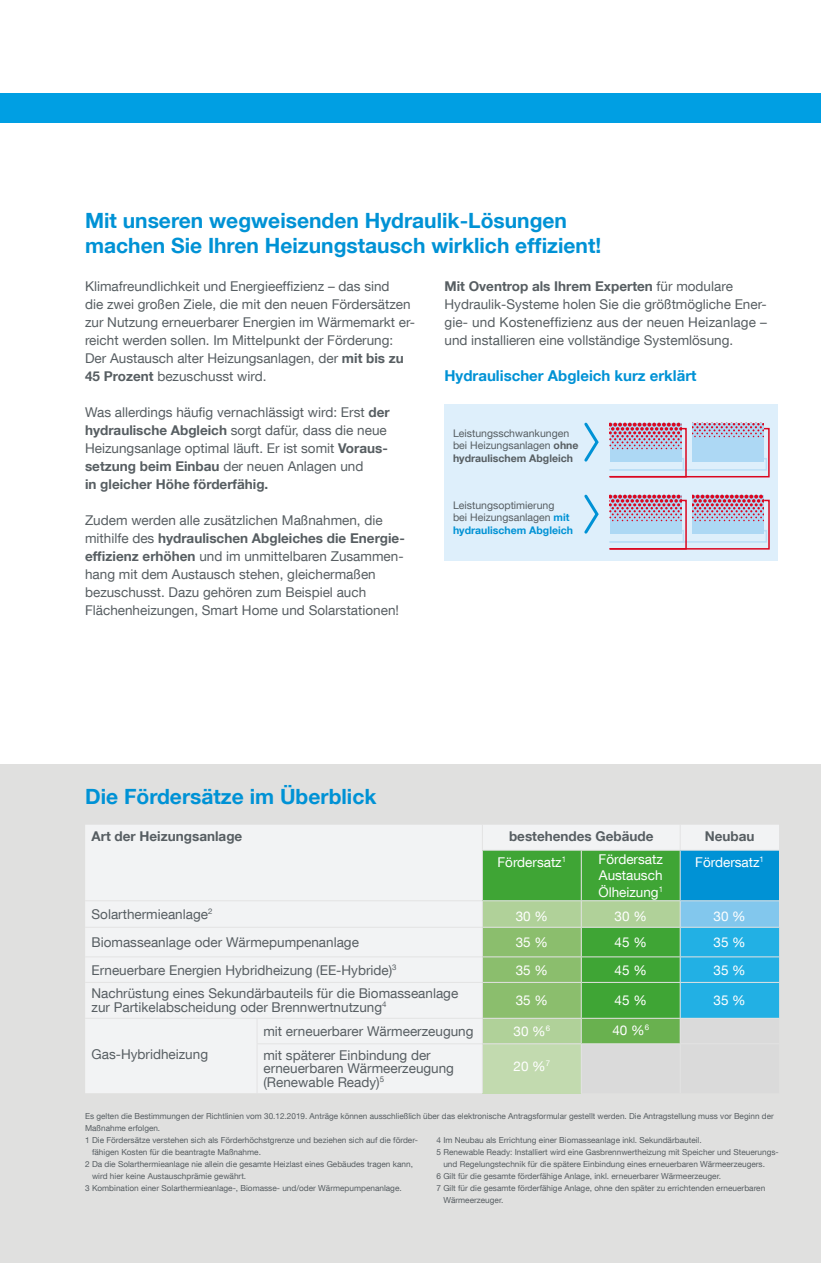
<style>
.page{position:relative;width:821px;height:1263px;background:#fff}
.page>*{position:absolute;margin:0;border:0;box-sizing:border-box;transform-origin:0 0}
.t1{font:700 21px/25.2px "Helvetica Neue LT Com";color:#0092d5}
.t2{font:700 15px "Helvetica Neue LT Com";color:#0092d5}
.t3{font:13.5px/18px "Helvetica Neue LT Com";color:#575e62}
.t4{font:13.5px/16.2px "Helvetica Neue LT Com";color:#fff;text-align:justify}
.t5{font:700 13.5px "Helvetica Neue LT Com";color:#575e62}
.t6{font:10.5px/12.6px "Helvetica Neue LT Com";color:#575e62}
.t7{font:8.25px "Helvetica Neue LT Com";color:#575e62}
.s1{font-weight:700}
.s2{font-weight:700;color:#0092d5}
</style>
<div class="page">
<div style="left:0;top:765px;width:821px;height:498px;background:#e0e0df"></div>
<div style="left:0;top:94px;width:821px;height:29px;background:#009fe3"></div>
<div style="left:85px;top:825px;width:397px;height:268px;background:#f2f3f4"></div>
<hr style="left:85px;top:900px;width:172px;height:1px;background:#e3e3e3">
<hr style="left:257px;top:900px;width:225px;height:1px;background:#e3e3e3">
<hr style="left:85px;top:927px;width:172px;height:1px;background:#e3e3e3">
<hr style="left:257px;top:927px;width:225px;height:1px;background:#e3e3e3">
<hr style="left:85px;top:956px;width:172px;height:1px;background:#e3e3e3">
<hr style="left:257px;top:956px;width:225px;height:1px;background:#e3e3e3">
<hr style="left:85px;top:982px;width:172px;height:1px;background:#e3e3e3">
<hr style="left:257px;top:982px;width:225px;height:1px;background:#e3e3e3">
<hr style="left:85px;top:1018px;width:172px;height:1px;background:#e3e3e3">
<hr style="left:257px;top:1018px;width:225px;height:1px;background:#e3e3e3">
<svg style="left:257px;top:1019px;width:1px;height:24px"></svg>
<hr style="left:257px;top:1043px;width:225px;height:1px;background:#e3e3e3">
<hr style="left:257px;top:1044px;width:1px;height:49px;background:#e3e3e3">
<svg style="left:482px;top:825px;width:297px;height:268px"></svg>
<div style="left:444px;top:405px;width:334px;height:156px;background:#deeffb"></div>
<svg style="left:609px;top:495px;width:161px;height:55px"></svg>
<svg style="left:584px;top:422px;width:15px;height:40px"></svg>
<svg style="left:584px;top:494px;width:15px;height:40px"></svg>
<svg style="left:609px;top:423px;width:161px;height:55px"></svg>
<h1 class="t1" style="left:85px;top:211px;width:517px">Mit unseren wegweisenden Hydraulik-Lösungen machen Sie Ihren Heizungstausch wirklich effizient!</h1>
<p class="t3" style="left:85px;top:279px;width:331px">Klimafreundlichkeit und Energieeffizienz – das sind<br>die zwei großen Ziele, die mit den neuen Fördersätzen zur Nutzung erneuerbarer Energien im Wärmemarkt er&shy;reicht werden sollen. Im Mittelpunkt der Förderung:<br>Der Austausch alter Heizungsanlagen, der <span class="s1">mit bis zu 45 Prozent</span> bezuschusst wird.</p>
<p class="t3" style="left:85px;top:405px;width:306px">Was allerdings häufig vernachlässigt wird: Erst <span class="s1">der hydraulische Abgleich</span> sorgt dafür, dass die neue Heizungsanlage optimal läuft. Er ist somit <span class="s1">Voraus&shy;setzung beim Einbau</span> der neuen Anlagen und<br><span class="s1">in gleicher Höhe förderfähig.</span></p>
<p class="t3" style="left:85px;top:513px;width:321px">Zudem werden alle zusätzlichen Maßnahmen, die mithilfe des <span class="s1">hydraulischen Abgleiches die Energie&shy;effizienz erhöhen</span> und im unmittelbaren Zusammen&shy;hang mit dem Austausch stehen, gleichermaßen bezuschusst. Dazu gehören zum Beispiel auch Flächenheizungen, Smart Home und Solarstationen!</p>
<p class="t3" style="left:444px;top:279px;width:324px"><span class="s1">Mit Oventrop als Ihrem Experten</span> für modulare Hydraulik-Systeme holen Sie die größtmögliche Ener&shy;gie- und Kosteneffizienz aus der neuen Heizanlage – und installieren eine vollständige Systemlösung.</p>
<p class="t2" style="left:444px;top:370px;width:253px">Hydraulischer Abgleich kurz erklärt</p>
<p class="t6" style="left:453px;top:428px;width:127px">Leistungsschwankungen bei Heizungsanlagen <span class="s1">ohne hydraulischem Abgleich</span></p>
<p class="t6" style="left:453px;top:500px;width:121px">Leistungsoptimierung<br>bei Heizungsanlagen <span class="s2">mit hydraulischem Abgleich</span></p>
<h1 class="t1" style="left:85px;top:787px;width:293px">Die Fördersätze im Überblick</h1>
<p class="t5" style="left:91px;top:831px;width:152px">Art der Heizungsanlage</p>
<p class="t5" style="left:509px;top:831px;width:146px">bestehendes Gebäude</p>
<p class="t5" style="left:704px;top:831px;width:51px">Neubau</p>
<p class="t4" style="left:497px;top:856px;width:70px">Fördersatz<sup>1</sup></p>
<p class="t4" style="left:598px;top:853px;width:66px">Fördersatz Austausch Ölheizung<sup>1</sup></p>
<p class="t4" style="left:695px;top:856px;width:70px">Fördersatz<sup>1</sup></p>
<p class="t3" style="left:91px;top:907px;width:122px">Solarthermieanlage<sup>2</sup></p>
<p class="t4" style="left:515px;top:910px;width:34px">30 %</p>
<p class="t4" style="left:614px;top:910px;width:34px">30 %</p>
<p class="t4" style="left:713px;top:910px;width:34px">30 %</p>
<p class="t3" style="left:92px;top:935px;width:269px">Biomasseanlage oder Wärmepumpenanlage</p>
<p class="t4" style="left:515px;top:936px;width:34px">35 %</p>
<p class="t4" style="left:614px;top:936px;width:34px">45 %</p>
<p class="t4" style="left:713px;top:936px;width:34px">35 %</p>
<p class="t3" style="left:92px;top:963px;width:306px">Erneuerbare Energien Hybridheizung (EE-Hybride)<sup>3</sup></p>
<p class="t4" style="left:515px;top:964px;width:34px">35 %</p>
<p class="t4" style="left:614px;top:964px;width:34px">45 %</p>
<p class="t4" style="left:713px;top:964px;width:34px">35 %</p>
<p class="t3" style="left:92px;top:989px;width:368px;line-height:13.5px">Nachrüstung eines Sekundärbauteils für die Biomasseanlage zur Partikelabscheidung oder Brennwertnutzung<sup>4</sup></p>
<p class="t4" style="left:515px;top:994px;width:34px">35 %</p>
<p class="t4" style="left:614px;top:994px;width:34px">45 %</p>
<p class="t4" style="left:713px;top:994px;width:34px">35 %</p>
<p class="t3" style="left:92px;top:1047px;width:118px">Gas-Hybridheizung</p>
<p class="t3" style="left:263px;top:1024px;width:212px">mit erneuerbarer Wärmeerzeugung</p>
<p class="t4" style="left:513px;top:1025px;width:38px">30 %<sup>6</sup></p>
<p class="t4" style="left:612px;top:1024px;width:38px">40 %<sup>6</sup></p>
<p class="t3" style="left:263px;top:1050px;width:192px;line-height:13.5px">mit späterer Einbindung der erneuerbaren Wärmeerzeugung (Renewable Ready)<sup>5</sup></p>
<p class="t4" style="left:513px;top:1060px;width:38px">20 %<sup>7</sup></p>
<p class="t7" style="left:85px;top:1113px;width:690px">Es gelten die Bestimmungen der Richtlinien vom 30.12.2019. Anträge können ausschließlich über das elektronische Antragsformular gestellt werden. Die Antragstellung muss vor Beginn der</p>
<p class="t7" style="left:85px;top:1125px;width:77px">Maßnahme erfolgen.</p>
<p class="t7" style="left:85px;top:1137px;width:334px">1 Die Fördersätze verstehen sich als Förderhöchstgrenze und beziehen sich auf die förder-</p>
<p class="t7" style="left:92px;top:1149px;width:170px">fähigen Kosten für die beantragte Maßnahme.</p>
<p class="t7" style="left:85px;top:1161px;width:329px">2 Da die Solarthermieanlage nie allein die gesamte Heizlast eines Gebäudes tragen kann,</p>
<p class="t7" style="left:92px;top:1173px;width:156px">wird hier keine Austauschprämie gewährt.</p>
<p class="t7" style="left:85px;top:1185px;width:318px">3 Kombination einer Solarthermieanlage-, Biomasse- und/oder Wärmepumpenanlage.</p>
<p class="t7" style="left:436px;top:1137px;width:267px">4 Im Neubau als Errichtung einer Biomasseanlage inkl. Sekundärbauteil.</p>
<p class="t7" style="left:436px;top:1149px;width:344px">5 Renewable Ready: Installiert wird eine Gasbrennwertheizung mit Speicher und Steuerungs-</p>
<p class="t7" style="left:443px;top:1161px;width:323px">und Regelungstechnik für die spätere Einbindung eines erneuerbaren Wärmeerzeugers.</p>
<p class="t7" style="left:436px;top:1173px;width:286px">6 Gilt für die gesamte förderfähige Anlage, inkl. erneuerbarer Wärmeerzeuger.</p>
<p class="t7" style="left:436px;top:1185px;width:330px">7 Gilt für die gesamte förderfähige Anlage, ohne den später zu errichtenden erneuerbaren</p>
<p class="t7" style="left:443px;top:1197px;width:61px">Wärmeerzeuger.</p>
</div>
